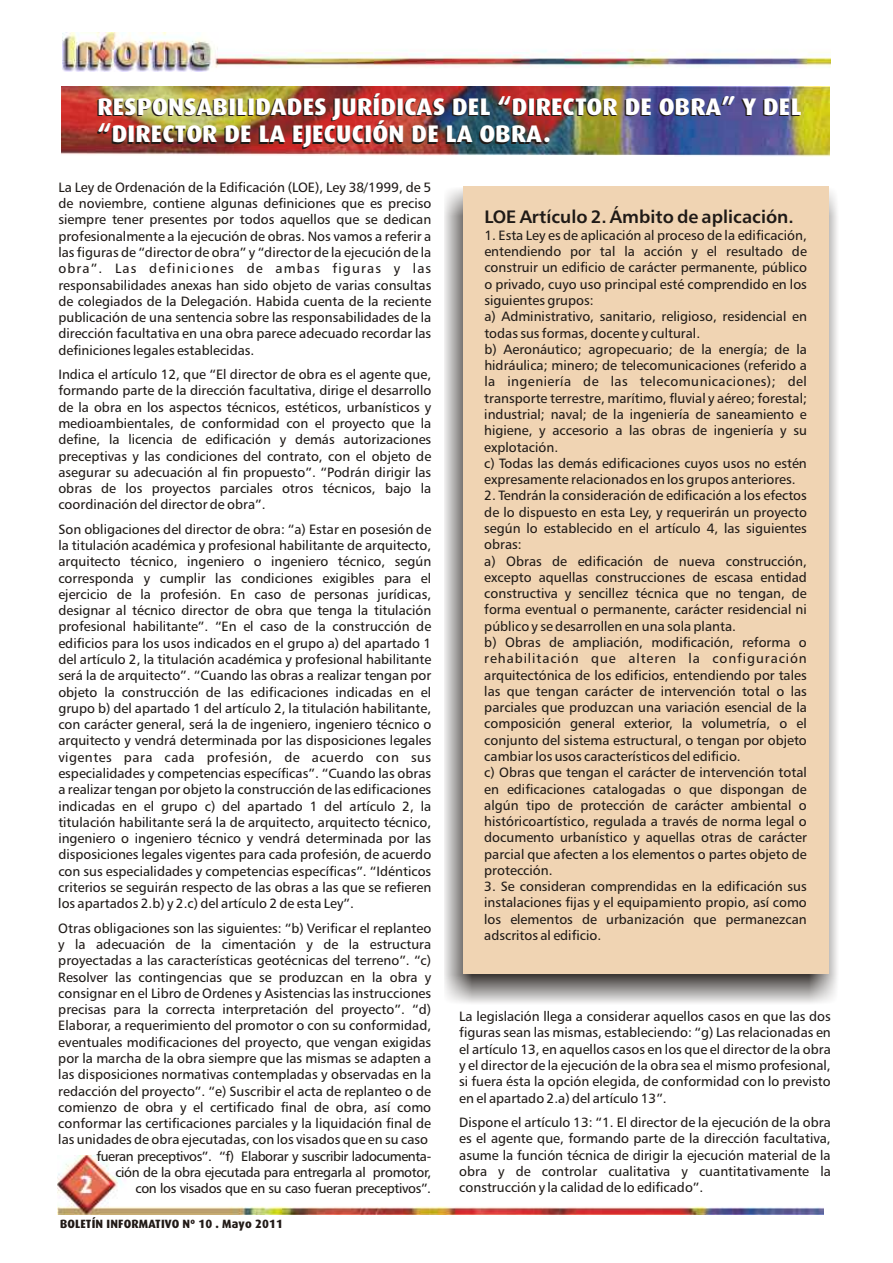
<style>
.page{position:relative;width:893px;height:1263px;background:#fff}
.page>*{position:absolute;margin:0;border:0;box-sizing:border-box;transform-origin:0 0}
.t1{font:800 24px/27.6px "Dax";color:#fff;scale:1.05 1}
.t2{font:18px "Humanist 777 BT Roman B,Bold";color:#1f1a17}
.t3{font:13.5px/16.4px "Humanist 777 BT Roman B";color:#1f1a17;text-align:justify}
.t4{font:800 12px "Dax";color:#211a17}
</style>
<div class="page">
<img style="left:444px;top:187px;width:393px;height:816px">
<div style="left:464px;top:186px;width:365px;height:787px;background:#f0d4b3"></div>
<img style="left:63px;top:33px;width:767px;height:39px">
<img style="left:57px;top:1155px;width:766px;height:59px">
<img style="left:61px;top:87px;width:768px;height:70px">
<h1 class="t1" style="left:97px;top:94px;width:672px">RESPONSABILIDADES JURÍDICAS DEL “DIRECTOR DE OBRA” Y DEL “DIRECTOR DE LA EJECUCIÓN DE LA OBRA.</h1>
<p class="t3" style="left:58px;top:180px;width:374px">La Ley de Ordenación de la Edificación (LOE), Ley 38/1999, de 5 de noviembre, contiene algunas definiciones que es preciso siempre tener presentes por todos aquellos que se dedican profesionalmente a la ejecución de obras. Nos vamos a referir a las figuras de “director de obra” y “director de la ejecución de la obra”. Las definiciones de ambas figuras y las responsabilidades anexas han sido objeto de varias consultas de colegiados de la Delegación. Habida cuenta de la reciente publicación de una sentencia sobre las responsabilidades de la dirección facultativa en una obra parece adecuado recordar las definiciones legales establecidas.</p>
<p class="t3" style="left:58px;top:367px;width:374px">Indica el artículo 12, que “El director de obra es el agente que, formando parte de la dirección facultativa, dirige el desarrollo de la obra en los aspectos técnicos, estéticos, urbanísticos y medioambientales, de conformidad con el proyecto que la define, la licencia de edificación y demás autorizaciones preceptivas y las condiciones del contrato, con el objeto de asegurar su adecuación al fin propuesto”. “Podrán dirigir las obras de los proyectos parciales otros técnicos, bajo la coordinación del director de obra”.</p>
<p class="t3" style="left:58px;top:522px;width:375px">Son obligaciones del director de obra: “a) Estar en posesión de la titulación académica y profesional habilitante de arquitecto, arquitecto técnico, ingeniero o ingeniero técnico, según corresponda y cumplir las condiciones exigibles para el ejercicio de la profesión. En caso de personas jurídicas, designar al técnico director de obra que tenga la titulación profesional habilitante”. “En el caso de la construcción de edificios para los usos indicados en el grupo a) del apartado 1 del artículo 2, la titulación académica y profesional habilitante será la de arquitecto”. “Cuando las obras a realizar tengan por objeto la construcción de las edificaciones indicadas en el grupo b) del apartado 1 del artículo 2, la titulación habilitante, con carácter general, será la de ingeniero, ingeniero técnico o arquitecto y vendrá determinada por las disposiciones legales vigentes para cada profesión, de acuerdo con sus especialidades y competencias específicas”. “Cuando las obras a realizar tengan por objeto la construcción de las edificaciones indicadas en el grupo c) del apartado 1 del artículo 2, la titulación habilitante será la de arquitecto, arquitecto técnico, ingeniero o ingeniero técnico y vendrá determinada por las disposiciones legales vigentes para cada profesión, de acuerdo con sus especialidades y competencias específicas”. “Idénticos criterios se seguirán respecto de las obras a las que se refieren los apartados 2.b) y 2.c) del artículo 2 de esta Ley”.</p>
<p class="t3" style="left:58px;top:921px;width:374px;text-align:right">Otras obligaciones son las siguientes: “b) Verificar el replanteo y la adecuación de la cimentación y de la estructura proyectadas a las características geotécnicas del terreno”. “c)<br>Resolver las contingencias que se produzcan en la obra y consignar en el Libro de Ordenes y Asistencias las instrucciones precisas para la correcta interpretación del proyecto”. “d)<br>Elaborar, a requerimiento del promotor o con su conformidad, eventuales modificaciones del proyecto, que vengan exigidas por la marcha de la obra siempre que las mismas se adapten a las disposiciones normativas contempladas y observadas en la redacción del proyecto”. “e) Suscribir el acta de replanteo o de comienzo de obra y el certificado final de obra, así como conformar las certificaciones parciales y la liquidación final de las unidades de obra ejecutadas, con los visados que en su caso fueran preceptivos”. “f) Elaborar y suscribir ladocumenta-<br>ción de la obra ejecutada para entregarla al promotor,<br>con los visados que en su caso fueran preceptivos”.</p>
<p class="t4" style="left:60px;top:1219px;width:224px">BOLETÍN INFORMATIVO Nº 10 . Mayo 2011</p>
<h2 class="t2" style="left:484px;top:209px;width:311px">LOE Artículo 2. Ámbito de aplicación.</h2>
<p class="t3" style="left:484px;top:228px;width:324px;text-align:left">1. Esta Ley es de aplicación al proceso de la edificación, entendiendo por tal la acción y el resultado de construir un edificio de carácter permanente, público o privado, cuyo uso principal esté comprendido en los siguientes grupos:<br>a) Administrativo, sanitario, religioso, residencial en todas sus formas, docente y cultural.<br>b) Aeronáutico; agropecuario; de la energía; de la hidráulica; minero; de telecomunicaciones (referido a la ingeniería de las telecomunicaciones); del transporte terrestre, marítimo, fluvial y aéreo; forestal; industrial; naval; de la ingeniería de saneamiento e higiene, y accesorio a las obras de ingeniería y su explotación.<br>c) Todas las demás edificaciones cuyos usos no estén expresamente relacionados en los grupos anteriores.</p>
<p class="t3" style="left:484px;top:489px;width:324px;text-align:left">2. Tendrán la consideración de edificación a los efectos de lo dispuesto en esta Ley, y requerirán un proyecto según lo establecido en el artículo 4, las siguientes obras:<br>a) Obras de edificación de nueva construcción, excepto aquellas construcciones de escasa entidad constructiva y sencillez técnica que no tengan, de forma eventual o permanente, carácter residencial ni público y se desarrollen en una sola planta.<br>b) Obras de ampliación, modificación, reforma o rehabilitación que alteren la configuración arquitectónica de los edificios, entendiendo por tales las que tengan carácter de intervención total o las parciales que produzcan una variación esencial de la composición general exterior, la volumetría, o el conjunto del sistema estructural, o tengan por objeto cambiar los usos característicos del edificio.<br>c) Obras que tengan el carácter de intervención total en edificaciones catalogadas o que dispongan de algún tipo de protección de carácter ambiental o históricoartístico, regulada a través de norma legal o documento urbanístico y aquellas otras de carácter parcial que afecten a los elementos o partes objeto de protección.</p>
<p class="t3" style="left:484px;top:879px;width:324px">3. Se consideran comprendidas en la edificación sus instalaciones fijas y el equipamiento propio, así como los elementos de urbanización que permanezcan adscritos al edificio.</p>
<p class="t3" style="left:459px;top:1009px;width:373px">La legislación llega a considerar aquellos casos en que las dos figuras sean las mismas, estableciendo: “g) Las relacionadas en el artículo 13, en aquellos casos en los que el director de la obra y el director de la ejecución de la obra sea el mismo profesional, si fuera ésta la opción elegida, de conformidad con lo previsto en el apartado 2.a) del artículo 13”.</p>
<p class="t3" style="left:459px;top:1115px;width:373px">Dispone el artículo 13: “1. El director de la ejecución de la obra es el agente que, formando parte de la dirección facultativa, asume la función técnica de dirigir la ejecución material de la obra y de controlar cualitativa y cuantitativamente la construcción y la calidad de lo edificado”.</p>
</div>
